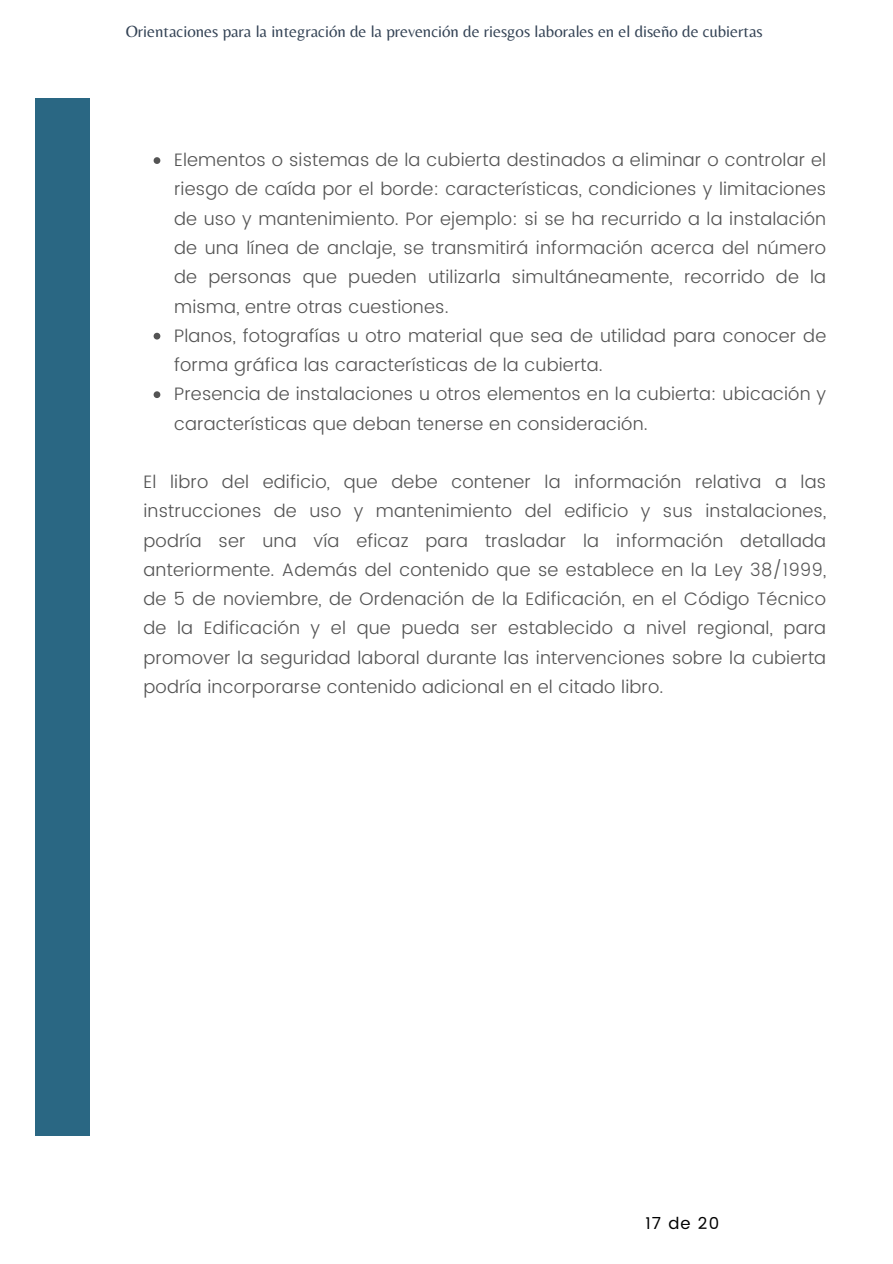
<style>
.page{position:relative;width:893px;height:1264px;background:#fff}
.page>*{position:absolute;margin:0;border:0;box-sizing:border-box;transform-origin:0 0}
.t1{font:300 18px/29.2px "Poppins";letter-spacing:.01em;color:#545454}
.t2{font:16.8px "Belleza";color:#344355}
.t3{font:16.5px "Poppins";color:#000}
</style>
<div class="page">
<div style="left:35px;top:98px;width:54px;height:1037px;background:#2a6783"></div>
<svg style="left:154px;top:157px;width:6px;height:7px"></svg>
<svg style="left:154px;top:333px;width:6px;height:6px"></svg>
<svg style="left:154px;top:391px;width:6px;height:7px"></svg>
<p class="t2" style="left:126px;top:22px;width:638px">Orientaciones para la integración de la prevención de riesgos laborales en el diseño de cubiertas</p>
<p class="t1" style="left:174px;top:145px;width:653px">Elementos o sistemas de la cubierta destinados a eliminar o controlar el riesgo de caída por el borde: características, condiciones y limitaciones de uso y mantenimiento. Por ejemplo: si se ha recurrido a la instalación de una línea de anclaje, se transmitirá información acerca del número de personas que pueden utilizarla simultáneamente, recorrido de la misma, entre otras cuestiones.<br>Planos, fotografías u otro material que sea de utilidad para conocer de forma gráfica las características de la cubierta.<br>Presencia de instalaciones u otros elementos en la cubierta: ubicación y características que deban tenerse en consideración.</p>
<p class="t1" style="left:143px;top:467px;width:684px;text-align:justify">El libro del edificio, que debe contener la información relativa a las instrucciones de uso y mantenimiento del edificio y sus instalaciones, podría ser una vía eficaz para trasladar la información detallada anteriormente. Además del contenido que se establece en la Ley 38/1999, de 5 de noviembre, de Ordenación de la Edificación, en el Código Técnico de la Edificación y el que pueda ser establecido a nivel regional, para promover la seguridad laboral durante las intervenciones sobre la cubierta podría incorporarse contenido adicional en el citado libro.</p>
<p class="t3" style="left:645px;top:1213px;width:75px">17 de 20</p>
</div>
